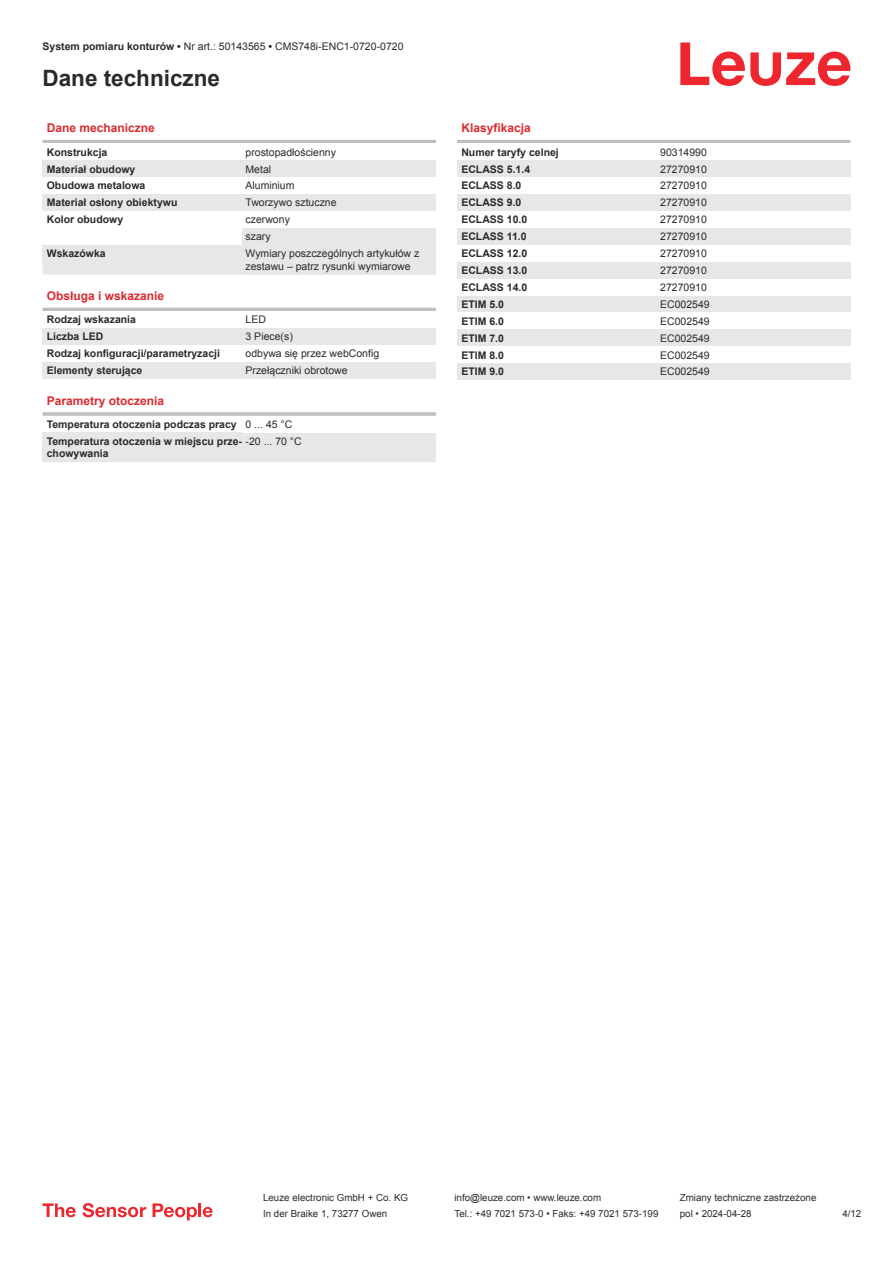
<style>
.page{position:relative;width:893px;height:1263px;background:#fff}
.page>*{position:absolute;margin:0;border:0;box-sizing:border-box;transform-origin:0 0}
.t1{font:700 22.5px "Arial";color:#2b292a}
.t2{font:700 12px "Arial";color:#db2a30}
.t3{font:700 10.5px/17px "Arial";color:#2b292a}
.t4{font:10.5px/17px "Arial";color:#2b292a}
.t5{font:9.75px "Arial";color:#2b292a}
.s1{font-weight:700}
.s2{font-weight:400}
</style>
<div class="page">
<svg style="left:680px;top:43px;width:170px;height:43px"></svg>
<svg style="left:43px;top:262px;width:393px;height:200px"></svg>
<hr style="left:43px;top:140px;width:393px;height:3px;background:#bdbfc1">
<div style="left:43px;top:160px;width:199px;height:17px;background:#e6e7e9"></div>
<div style="left:242px;top:160px;width:194px;height:17px;background:#e6e7e9"></div>
<div style="left:43px;top:194px;width:199px;height:17px;background:#e6e7e9"></div>
<div style="left:242px;top:194px;width:194px;height:17px;background:#e6e7e9"></div>
<div style="left:242px;top:228px;width:194px;height:17px;background:#e6e7e9"></div>
<div style="left:43px;top:245px;width:199px;height:17px;background:#e6e7e9"></div>
<div style="left:242px;top:245px;width:194px;height:29px;background:#e6e7e9"></div>
<div style="left:43px;top:291px;width:393px;height:18px;background:#fff"></div>
<hr style="left:43px;top:308px;width:393px;height:3px;background:#bdbfc1">
<div style="left:43px;top:311px;width:199px;height:17px;background:#fff"></div>
<div style="left:242px;top:311px;width:194px;height:17px;background:#fff"></div>
<div style="left:43px;top:328px;width:199px;height:17px;background:#e6e7e9"></div>
<div style="left:242px;top:328px;width:194px;height:17px;background:#e6e7e9"></div>
<div style="left:43px;top:345px;width:199px;height:17px;background:#fff"></div>
<div style="left:242px;top:345px;width:194px;height:17px;background:#fff"></div>
<div style="left:43px;top:362px;width:199px;height:17px;background:#e6e7e9"></div>
<div style="left:242px;top:362px;width:194px;height:17px;background:#e6e7e9"></div>
<div style="left:43px;top:396px;width:393px;height:18px;background:#fff"></div>
<hr style="left:43px;top:412px;width:393px;height:4px;background:#c7c9cb">
<div style="left:43px;top:416px;width:199px;height:17px;background:#fff"></div>
<div style="left:242px;top:416px;width:194px;height:17px;background:#fff"></div>
<div style="left:43px;top:433px;width:199px;height:29px;background:#e6e7e9"></div>
<div style="left:242px;top:433px;width:194px;height:17px;background:#e6e7e9"></div>
<hr style="left:457px;top:140px;width:393px;height:3px;background:#bdbfc1">
<div style="left:457px;top:160px;width:200px;height:17px;background:#e6e7e9"></div>
<div style="left:657px;top:160px;width:193px;height:17px;background:#e6e7e9"></div>
<div style="left:457px;top:194px;width:200px;height:17px;background:#e6e7e9"></div>
<div style="left:657px;top:194px;width:193px;height:17px;background:#e6e7e9"></div>
<div style="left:457px;top:228px;width:200px;height:17px;background:#e6e7e9"></div>
<div style="left:657px;top:228px;width:193px;height:17px;background:#e6e7e9"></div>
<div style="left:457px;top:262px;width:200px;height:17px;background:#e6e7e9"></div>
<div style="left:657px;top:262px;width:193px;height:17px;background:#e6e7e9"></div>
<div style="left:457px;top:296px;width:200px;height:16px;background:#e6e7e9"></div>
<div style="left:657px;top:296px;width:193px;height:16px;background:#e6e7e9"></div>
<div style="left:457px;top:329px;width:200px;height:17px;background:#e6e7e9"></div>
<div style="left:657px;top:329px;width:193px;height:17px;background:#e6e7e9"></div>
<div style="left:457px;top:363px;width:200px;height:17px;background:#e6e7e9"></div>
<div style="left:657px;top:363px;width:193px;height:17px;background:#e6e7e9"></div>
<svg style="left:43px;top:1203px;width:33px;height:14px"></svg>
<svg style="left:83px;top:1203px;width:63px;height:14px"></svg>
<svg style="left:153px;top:1203px;width:44px;height:17px"></svg>
<hr style="left:198px;top:1203px;width:3px;height:14px;background:#ed272d">
<svg style="left:203px;top:1207px;width:10px;height:10px"></svg>
<p class="t4" style="left:43px;top:39px;width:362px"><span class="s1">System pomiaru konturów •</span> Nr art.: 50143565 <span class="s1">•</span> CMS748i-ENC1-0720-0720</p>
<h1 class="t1" style="left:43px;top:70px;width:179px">Dane techniczne</h1>
<p class="t2" style="left:47px;top:123px;width:110px">Dane mechaniczne</p>
<p class="t3" style="left:47px;top:144px;width:62px">Konstrukcja</p>
<p class="t4" style="left:246px;top:143px;width:92px">prostopadłościenny</p>
<p class="t3" style="left:47px;top:160px;width:90px">Materiał obudowy</p>
<p class="t4" style="left:246px;top:160px;width:27px">Metal</p>
<p class="t3" style="left:47px;top:177px;width:100px">Obudowa metalowa</p>
<p class="t4" style="left:246px;top:177px;width:51px">Aluminium</p>
<p class="t3" style="left:47px;top:194px;width:132px">Materiał osłony obiektywu</p>
<p class="t4" style="left:246px;top:194px;width:93px">Tworzywo sztuczne</p>
<p class="t3" style="left:47px;top:211px;width:78px">Kolor obudowy</p>
<p class="t4" style="left:246px;top:211px;width:46px">czerwony szary</p>
<p class="t3" style="left:47px;top:246px;width:60px">Wskazówka</p>
<p class="t4" style="left:246px;top:247px;width:175px;line-height:12.6px">Wymiary poszczególnych artykułów z zestawu – patrz rysunki wymiarowe</p>
<p class="t2" style="left:47px;top:287px;width:119px">Obsługa i wskazanie</p>
<p class="t3" style="left:47px;top:312px;width:91px">Rodzaj wskazania</p>
<p class="t4" style="left:246px;top:312px;width:22px">LED</p>
<p class="t3" style="left:47px;top:329px;width:58px">Liczba LED</p>
<p class="t4" style="left:246px;top:328px;width:49px">3 Piece(s)</p>
<p class="t3" style="left:47px;top:345px;width:175px">Rodzaj konfiguracji/parametryzacji</p>
<p class="t4" style="left:246px;top:345px;width:135px">odbywa się przez webConfig</p>
<p class="t3" style="left:47px;top:362px;width:97px">Elementy sterujące</p>
<p class="t4" style="left:246px;top:362px;width:104px">Przełączniki obrotowe</p>
<p class="t2" style="left:47px;top:396px;width:119px">Parametry otoczenia</p>
<p class="t3" style="left:47px;top:417px;width:256px">Temperatura otoczenia podczas pracy <span class="s2">0 ... 45 °C<br></span>Temperatura otoczenia w miejscu prze- <span class="s2">-20 ... 70 °C</span></p>
<p class="t3" style="left:47px;top:446px;width:63px">chowywania</p>
<p class="t2" style="left:461px;top:120px;width:71px">Klasyfikacja</p>
<p class="t3" style="left:461px;top:144px;width:99px">Numer taryfy celnej</p>
<p class="t4" style="left:660px;top:143px;width:48px">90314990</p>
<p class="t3" style="left:461px;top:160px;width:70px">ECLASS 5.1.4</p>
<p class="t4" style="left:660px;top:160px;width:48px">27270910</p>
<p class="t3" style="left:461px;top:177px;width:62px">ECLASS 8.0</p>
<p class="t4" style="left:660px;top:177px;width:48px">27270910</p>
<p class="t3" style="left:461px;top:194px;width:62px">ECLASS 9.0</p>
<p class="t4" style="left:660px;top:194px;width:48px">27270910</p>
<p class="t3" style="left:461px;top:211px;width:67px">ECLASS 10.0</p>
<p class="t4" style="left:660px;top:211px;width:48px">27270910</p>
<p class="t3" style="left:461px;top:228px;width:67px">ECLASS 11.0</p>
<p class="t4" style="left:660px;top:228px;width:48px">27270910</p>
<p class="t3" style="left:461px;top:245px;width:67px">ECLASS 12.0</p>
<p class="t4" style="left:660px;top:245px;width:48px">27270910</p>
<p class="t3" style="left:461px;top:262px;width:67px">ECLASS 13.0</p>
<p class="t4" style="left:660px;top:262px;width:48px">27270910</p>
<p class="t3" style="left:461px;top:279px;width:67px">ECLASS 14.0</p>
<p class="t4" style="left:660px;top:279px;width:48px">27270910</p>
<p class="t3" style="left:461px;top:296px;width:44px">ETIM 5.0</p>
<p class="t4" style="left:660px;top:296px;width:51px">EC002549</p>
<p class="t3" style="left:461px;top:313px;width:44px">ETIM 6.0</p>
<p class="t4" style="left:660px;top:312px;width:51px">EC002549</p>
<p class="t3" style="left:461px;top:330px;width:44px">ETIM 7.0</p>
<p class="t4" style="left:660px;top:329px;width:51px">EC002549</p>
<p class="t3" style="left:461px;top:346px;width:44px">ETIM 8.0</p>
<p class="t4" style="left:660px;top:346px;width:51px">EC002549</p>
<p class="t3" style="left:461px;top:363px;width:44px">ETIM 9.0</p>
<p class="t4" style="left:660px;top:363px;width:51px">EC002549</p>
<p class="t5" style="left:263px;top:1191px;width:146px">Leuze electronic GmbH + Co. KG</p>
<p class="t5" style="left:454px;top:1191px;width:148px">info@leuze.com • www.leuze.com</p>
<p class="t5" style="left:680px;top:1191px;width:138px">Zmiany techniczne zastrzeżone</p>
<p class="t5" style="left:263px;top:1207px;width:126px">In der Braike 1, 73277 Owen</p>
<p class="t5" style="left:454px;top:1207px;width:205px">Tel.: +49 7021 573-0 • Faks: +49 7021 573-199</p>
<p class="t5" style="left:680px;top:1207px;width:73px">pol • 2024-04-28</p>
<p class="t5" style="left:842px;top:1210px;width:20px">4 /12</p>
</div>
